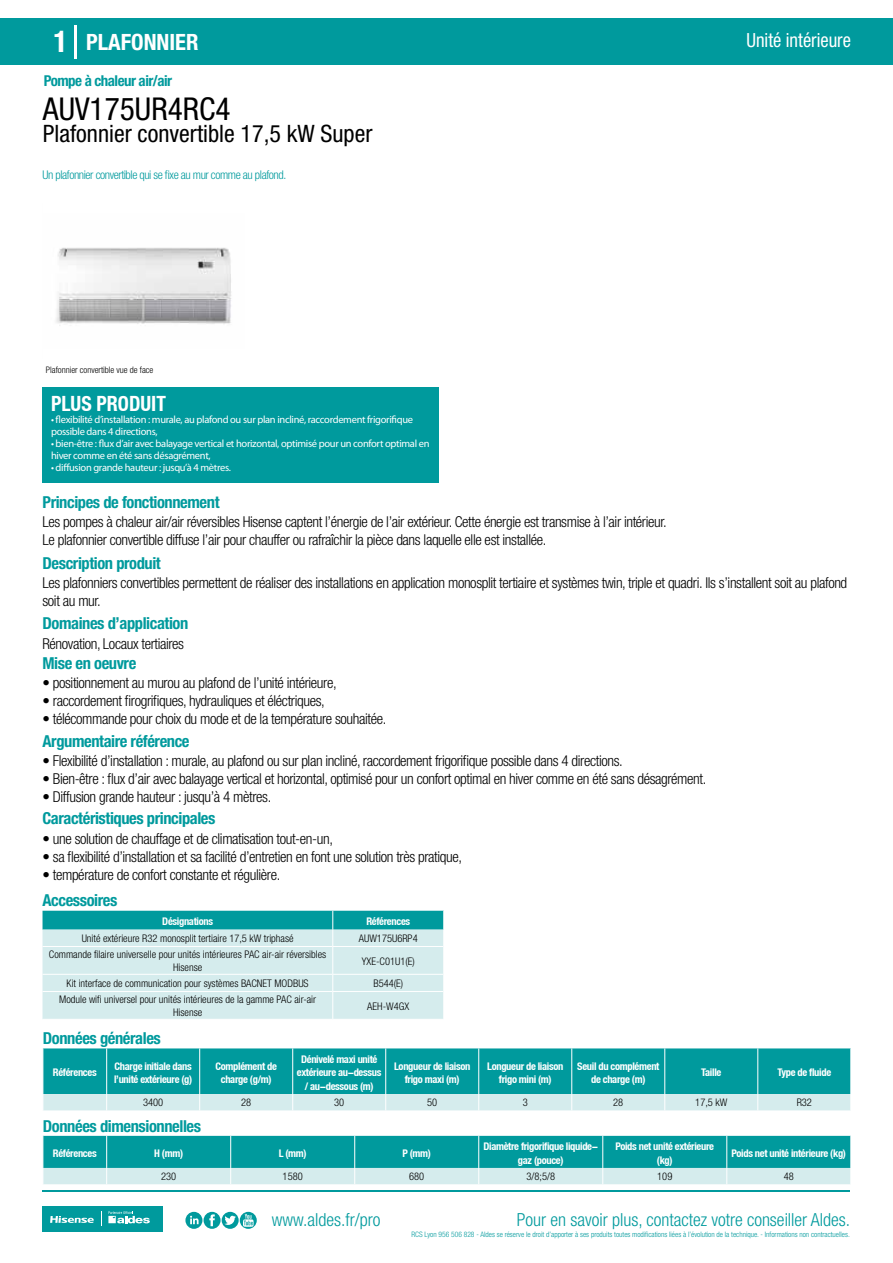
<style>
.page{position:relative;width:893px;height:1263px;background:#fff}
.page>*{position:absolute;margin:0;border:0;box-sizing:border-box;transform-origin:0 0}
.t1{font:condensed 31.5px "Helvetica Neue LT Std";color:#000}
.t2{font:condensed 24px "Helvetica Neue LT Std";color:#000}
.t3{font:700 condensed 22.5px "Helvetica Neue LT Std";color:#fff}
.t4{font:700 condensed 21px "Helvetica Neue";color:#fff;scale:.95 1}
.t5{font:condensed 19.5px "Helvetica Neue LT Std";color:#fff;scale:.95 1}
.t6{font:300 condensed 18px "Helvetica Neue LT Std";color:#009a9d}
.t7{font:700 condensed 16.5px "Helvetica Neue LT Std";letter-spacing:-.025em;color:#009a9d}
.t8{font:300 condensed 15px/18px "Helvetica Neue LT Std";letter-spacing:-.025em;color:#000}
.t9{font:700 condensed 15px "Helvetica Neue LT Std";letter-spacing:-.035em;color:#009a9d}
.t10{font:300 condensed 12px "Helvetica Neue LT Std";letter-spacing:-.035em;color:#009a9d}
.t11{font:700 condensed 10.5px/13.5px "Helvetica Neue";letter-spacing:-.03em;color:#fff;text-align:center}
.t12{font:300 condensed 10.5px/12.6px "Helvetica Neue";color:#000;text-align:center}
.t13{font:10.5px/12px "Myriad Pro";letter-spacing:-.03em;color:#fff}
.t14{font:300 condensed 9px "Helvetica Neue LT Std";color:#000}
.t15{font:300 condensed 7.5px "Helvetica Neue LT Std";color:#009a9d}
.s1{font-size:30px}
</style>
<div class="page">
<svg style="left:185px;top:1212px;width:72px;height:17px"></svg>
<div style="left:43px;top:1206px;width:120px;height:25px;background:#009a9d"></div>
<svg style="left:101px;top:1211px;width:1px;height:15px"></svg>
<svg style="left:108px;top:1211px;width:42px;height:12px"></svg>
<svg style="left:50px;top:1216px;width:44px;height:7px"></svg>
<div style="left:0;top:18px;width:893px;height:46px;background:#009a9d"></div>
<div style="left:43px;top:387px;width:396px;height:96px;background:#009a9d"></div>
<hr style="left:74px;top:25px;width:2px;height:33px;background:#fff">
<img style="left:56px;top:247px;width:175px;height:79px">
<hr style="left:43px;top:1190px;width:807px;height:1px;background:#009a9d">
<svg style="left:43px;top:911px;width:401px;height:108px;background:#b2dee0"></svg>
<svg style="left:43px;top:1048px;width:808px;height:63px;background:#3eb1b4"></svg>
<svg style="left:43px;top:1136px;width:808px;height:49px;background:#4cb7b9"></svg>
<h3 class="t3" style="left:54px;top:28px;width:147px"><span class="s1">1</span> PLAFONNIER</h3>
<h3 class="t5" style="left:746px;top:29px;width:112px">Unité intérieure</h3>
<p class="t9" style="left:44px;top:71px;width:130px">Pompe à chaleur air/air</p>
<h1 class="t1" style="left:43px;top:91px;width:189px">AUV175UR4RC4</h1>
<h2 class="t2" style="left:43px;top:120px;width:331px">Plafonnier convertible 17,5 kW Super</h2>
<p class="t10" style="left:43px;top:167px;width:245px">Un plafonnier convertible qui se fixe au mur comme au plafond.</p>
<p class="t14" style="left:46px;top:365px;width:109px">Plafonnier convertible vue de face</p>
<h3 class="t4" style="left:51px;top:391px;width:122px">PLUS PRODUIT</h3>
<p class="t13" style="left:51px;top:413px;width:364px">• flexibilité d’installation : murale, au plafond ou sur plan incliné, raccordement frigorifique possible dans 4 directions,</p>
<p class="t13" style="left:51px;top:437px;width:380px">• bien-être : flux d’air avec balayage vertical et horizontal, optimisé pour un confort optimal en hiver comme en été sans désagrément,</p>
<p class="t13" style="left:51px;top:461px;width:181px">• diffusion grande hauteur : jusqu’à 4 mètres.</p>
<p class="t7" style="left:43px;top:492px;width:179px">Principes de fonctionnement</p>
<p class="t8" style="left:43px;top:513px;width:626px">Les pompes à chaleur air/air réversibles Hisense captent l’énergie de l’air extérieur. Cette énergie est transmise à l’air intérieur.<br>Le plafonnier convertible diffuse l’air pour chauffer ou rafraîchir la pièce dans laquelle elle est installée.</p>
<p class="t8" style="left:43px;top:573px;width:806px">Les plafonniers convertibles permettent de réaliser des installations en application monosplit tertiaire et systèmes twin, triple et quadri. Ils s’installent soit au plafond soit au mur.</p>
<p class="t8" style="left:43px;top:634px;width:143px">Rénovation, Locaux tertiaires</p>
<p class="t8" style="left:43px;top:674px;width:296px">• positionnement au murou au plafond de l’unité intérieure,</p>
<p class="t8" style="left:43px;top:692px;width:284px">• raccordement firogrifiques, hydrauliques et éléctriques,</p>
<p class="t8" style="left:43px;top:710px;width:345px">• télécommande pour choix du mode et de la température souhaitée.</p>
<p class="t7" style="left:43px;top:553px;width:120px">Description produit</p>
<p class="t7" style="left:43px;top:613px;width:147px">Domaines d’application</p>
<p class="t7" style="left:43px;top:653px;width:95px">Mise en oeuvre</p>
<p class="t7" style="left:43px;top:731px;width:149px">Argumentaire référence</p>
<p class="t8" style="left:43px;top:751px;width:582px">• Flexibilité d’installation : murale, au plafond ou sur plan incliné, raccordement frigorifique possible dans 4 directions.</p>
<p class="t8" style="left:43px;top:769px;width:665px">• Bien-être : flux d’air avec balayage vertical et horizontal, optimisé pour un confort optimal en hiver comme en été sans désagrément.</p>
<p class="t8" style="left:43px;top:787px;width:230px">• Diffusion grande hauteur : jusqu’à 4 mètres.</p>
<p class="t7" style="left:43px;top:808px;width:174px">Caractéristiques principales</p>
<p class="t8" style="left:43px;top:829px;width:292px">• une solution de chauffage et de climatisation tout-en-un,</p>
<p class="t8" style="left:43px;top:847px;width:421px">• sa flexibilité d’installation et sa facilité d’entretien en font une solution très pratique,</p>
<p class="t8" style="left:43px;top:865px;width:239px">• température de confort constante et régulière.</p>
<p class="t7" style="left:43px;top:891px;width:76px">Accessoires</p>
<p class="t11" style="left:162px;top:914px;width:52px">Désignations</p>
<p class="t11" style="left:366px;top:914px;width:45px">Références</p>
<p class="t12" style="left:82px;top:932px;width:213px">Unité extérieure R32 monosplit tertiaire 17,5 kW triphasé</p>
<p class="t12" style="left:359px;top:932px;width:60px">AUW175U6RP4</p>
<p class="t12" style="left:49px;top:948px;width:279px">Commande filaire universelle pour unités intérieures PAC air-air réversibles<br>Hisense</p>
<p class="t12" style="left:362px;top:954px;width:54px">YXE-C01U1(E)</p>
<p class="t12" style="left:67px;top:977px;width:244px">Kit interface de communication pour systèmes BACNET MODBUS</p>
<p class="t12" style="left:373px;top:977px;width:31px">B544(E)</p>
<p class="t12" style="left:59px;top:993px;width:259px">Module wifi universel pour unités intérieures de la gamme PAC air-air<br>Hisense</p>
<p class="t12" style="left:367px;top:999px;width:43px">AEH-W4GX</p>
<p class="t7" style="left:43px;top:1028px;width:119px">Données générales</p>
<p class="t11" style="left:53px;top:1066px;width:45px">Références</p>
<p class="t11" style="left:114px;top:1059px;width:80px;text-align:left">Charge initiale dans l’unité extérieure (g)</p>
<p class="t11" style="left:216px;top:1059px;width:63px">Complément de charge (g/m)</p>
<p class="t11" style="left:297px;top:1052px;width:86px">Dénivelé maxi unité extérieure au-dessus / au-dessous (m)</p>
<p class="t11" style="left:394px;top:1059px;width:78px">Longueur de liaison frigo maxi (m)</p>
<p class="t11" style="left:487px;top:1059px;width:78px">Longueur de liaison frigo mini (m)</p>
<p class="t11" style="left:577px;top:1059px;width:84px">Seuil du complément de charge (m)</p>
<p class="t11" style="left:701px;top:1066px;width:22px">Taille</p>
<p class="t11" style="left:777px;top:1066px;width:55px">Type de fluide</p>
<p class="t12" style="left:143px;top:1096px;width:22px">3400</p>
<p class="t12" style="left:241px;top:1096px;width:12px">28</p>
<p class="t12" style="left:334px;top:1096px;width:12px">30</p>
<p class="t12" style="left:427px;top:1096px;width:12px">50</p>
<p class="t12" style="left:523px;top:1096px;width:7px">3</p>
<p class="t12" style="left:613px;top:1096px;width:12px">28</p>
<p class="t12" style="left:695px;top:1096px;width:34px">17,5 kW</p>
<p class="t12" style="left:797px;top:1096px;width:17px">R32</p>
<p class="t7" style="left:43px;top:1116px;width:160px">Données dimensionnelles</p>
<p class="t11" style="left:53px;top:1146px;width:45px">Références</p>
<p class="t11" style="left:154px;top:1146px;width:30px">H (mm)</p>
<p class="t11" style="left:279px;top:1146px;width:29px">L (mm)</p>
<p class="t11" style="left:402px;top:1146px;width:30px">P (mm)</p>
<p class="t11" style="left:483px;top:1139px;width:116px">Diamètre frigorifique liquide&shy;gaz (pouce)</p>
<p class="t11" style="left:615px;top:1139px;width:100px">Poids net unité extérieure (kg)</p>
<p class="t11" style="left:732px;top:1146px;width:116px">Poids net unité intérieure (kg)</p>
<p class="t12" style="left:161px;top:1170px;width:17px">230</p>
<p class="t12" style="left:283px;top:1170px;width:22px">1580</p>
<p class="t12" style="left:409px;top:1170px;width:17px">680</p>
<p class="t12" style="left:526px;top:1170px;width:30px">3/8;5/8</p>
<p class="t12" style="left:657px;top:1170px;width:17px">109</p>
<p class="t12" style="left:784px;top:1170px;width:12px">48</p>
<p class="t6" style="left:272px;top:1209px;width:110px">www.aldes.fr/pro</p>
<p class="t6" style="left:517px;top:1209px;width:335px">Pour en savoir plus, contactez votre conseiller Aldes.</p>
<p class="t15" style="left:411px;top:1230px;width:440px">RCS Lyon 956 506 828 - Aldes se réserve le droit d’apporter à ses produits toutes modifications liées à l’évolution de la technique. - Informations non contractuelles.</p>
</div>
